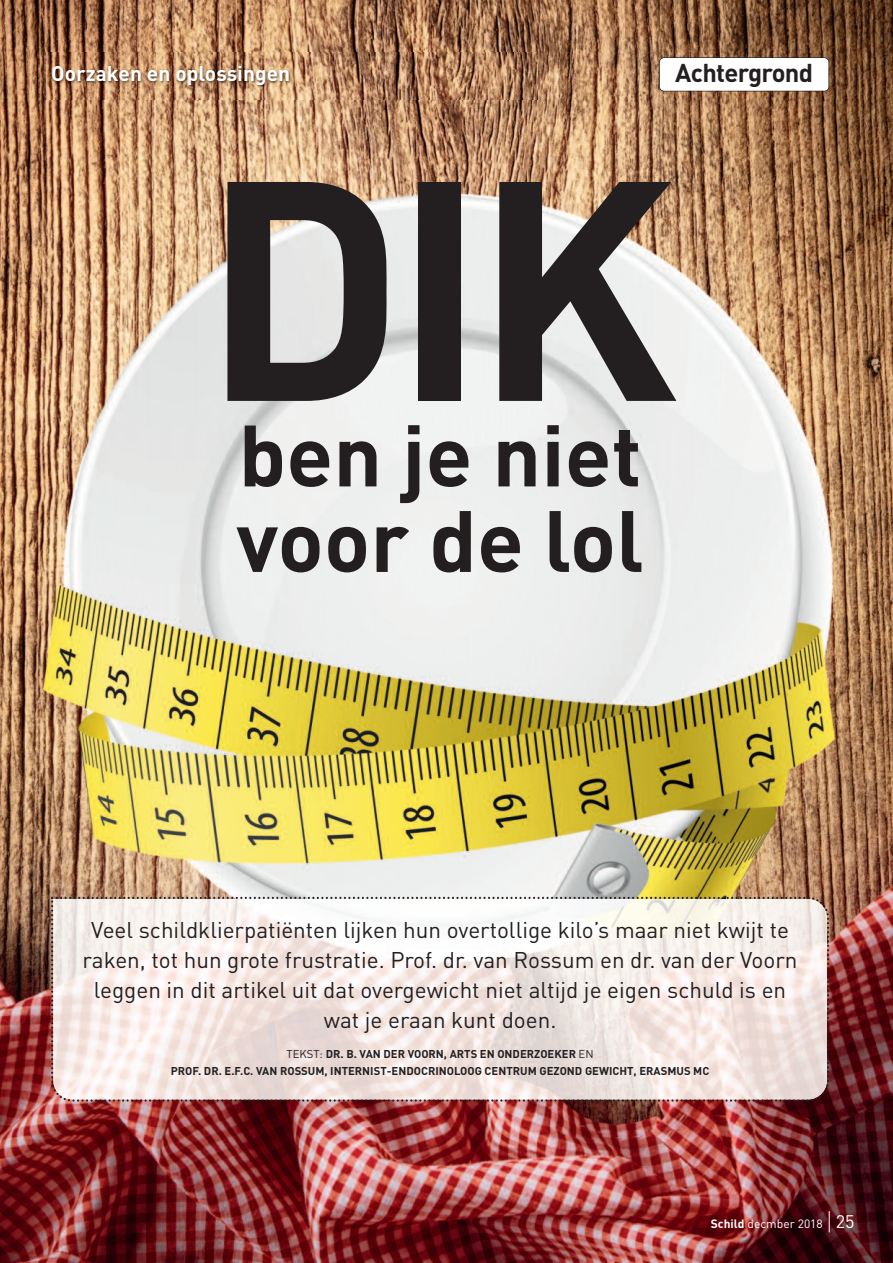
<style>
.page{position:relative;width:893px;height:1263px;background:#fff}
.page>*{position:absolute;margin:0;border:0;box-sizing:border-box;transform-origin:0 0}
.t1{font:700 307.5px "DIN";color:#231f20}
.t2{font:700 85.5px/85.5px "DIN";color:#231f20}
.t3{font:700 25.5px "DIN";letter-spacing:-.025em;color:#231f20}
.t4{font:22.5px/30px "DIN";color:#231f20;text-align:center}
.t5{font:700 21px "DIN";color:#fff}
.t6{font:12px "DIN";color:#fff}
.t7{font:700 11.25px/17.4px "DIN";color:#231f20;text-align:center}
.s1{font-weight:400}
.s2{font-weight:700}
.s3{font-size:18px}
</style>
<div class="page">
<img style="left:0;top:0;width:893px;height:1263px">
<svg style="left:829px;top:1211px;width:1px;height:21px"></svg>
<svg style="left:50px;top:896px;width:780px;height:207px"></svg>
<img style="left:45px;top:53px;width:492px;height:46px">
<div style="left:660px;top:58px;width:169px;height:33px;background:#fff;border-radius:4px"></div>
<div style="left:659px;top:57px;width:170px;height:34px;border:1px solid #231f20;border-radius:5px"></div>
<p class="t5" style="left:51px;top:61px;width:241px">Oorzaken en oplossingen</p>
<p class="t3" style="left:675px;top:58px;width:140px">Achtergrond</p>
<h1 class="t1" style="left:202px;top:115px;width:478px">DIK</h1>
<h2 class="t2" style="left:236px;top:414px;width:409px">ben je niet voor de lol</h2>
<p class="t4" style="left:83px;top:915px;width:716px">Veel schildklierpatiënten lijken hun overtollige kilo’s maar niet kwijt te raken, tot hun grote frustratie. Prof. dr. van Rossum en dr. van der Voorn leggen in dit artikel uit dat overgewicht niet altijd je eigen schuld is en wat je eraan kunt doen.</p>
<p class="t7" style="left:171px;top:1045px;width:540px"><span class="s1">TEKST:</span> DR. B. VAN DER VOORN, ARTS EN ONDERZOEKER <span class="s1">EN<br></span>PROF. DR. E.F.C. VAN ROSSUM, INTERNIST-ENDOCRINOLOOG CENTRUM GEZOND GEWICHT, ERASMUS MC</p>
<p class="t6" style="left:711px;top:1217px;width:145px"><span class="s2">Schild</span> decmber 2018 <span class="s3">25</span></p>
</div>
